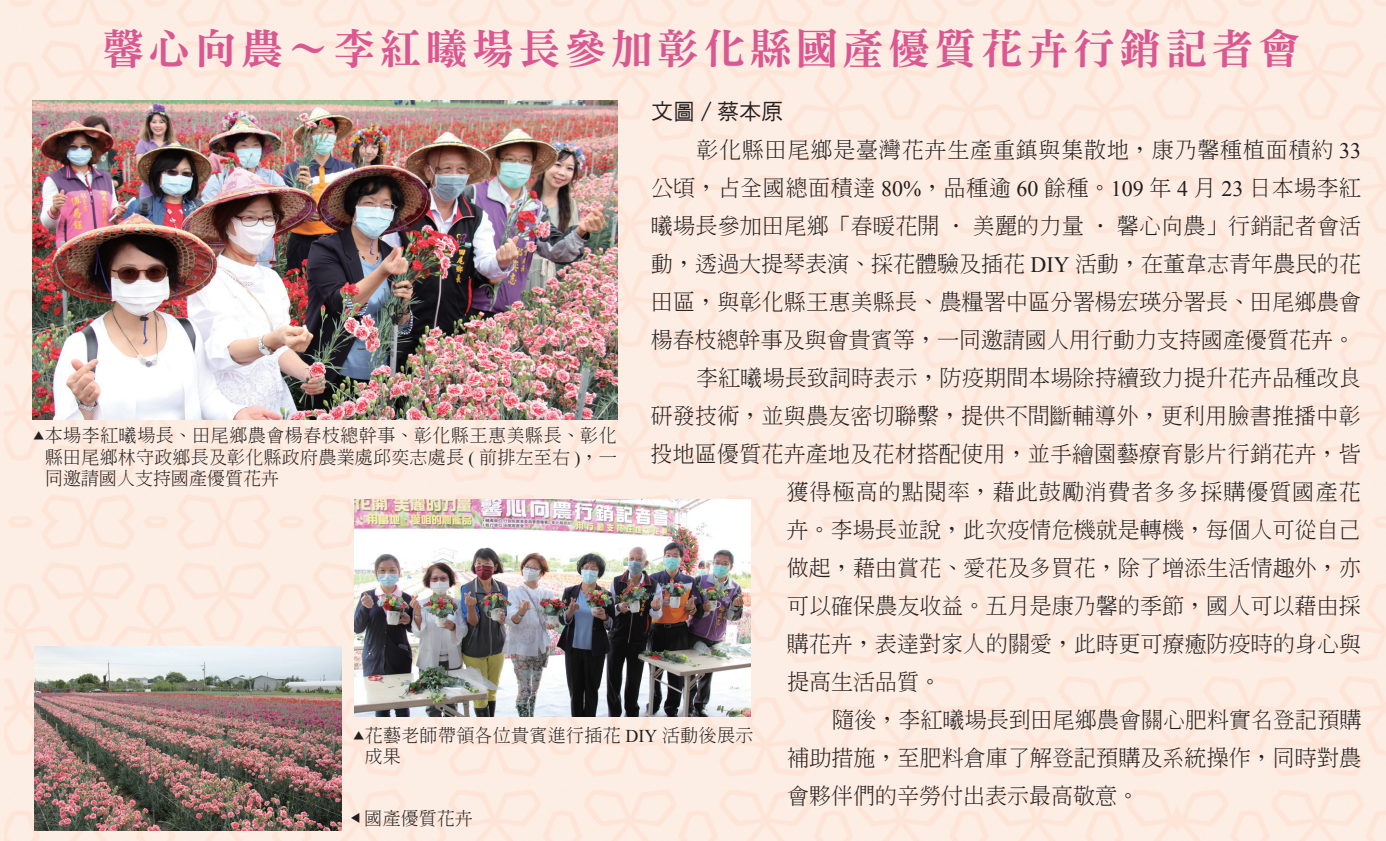
<style>
.page{position:relative;width:1386px;height:841px;background:#fff}
.page>*{position:absolute;margin:0;border:0;box-sizing:border-box;transform-origin:0 0}
.t1{font:42px "DFN Ming W9 WIN BF";letter-spacing:.1em;color:#da5791}
.t2{font:300 22px "Adobe Ming Std";letter-spacing:.005em;color:#231f20}
.t3{font:300 22px "Adobe Ming Std";letter-spacing:.025em;color:#231f20}
.t4{font:300 22px "Adobe Ming Std";letter-spacing:.035em;color:#231f20}
.t5{font:300 22px "Adobe Ming Std";letter-spacing:.045em;color:#231f20}
.t6{font:22px "DF Hei W5 WIN BF";color:#231f20}
.t7{font:300 18px/21.6px "Adobe Ming Std";letter-spacing:.01em;color:#231f20}
.s1{font-family:"Times New Roman";font-weight:400}
.s2{font-size:12px}
</style>
<div class="page">
<img style="left:0;top:0;width:1385px;height:841px">
<img style="left:355px;top:499px;width:395px;height:217px">
<img style="left:33px;top:101px;width:584px;height:318px">
<img style="left:34px;top:646px;width:307px;height:185px">
<svg style="left:351px;top:813px;width:8px;height:10px"></svg>
<h1 class="t1" style="left:102px;top:27px;width:1199px">馨心向農～李紅曦場長參加彰化縣國產優質花卉行銷記者會</h1>
<p class="t6" style="left:651px;top:101px;width:133px">文圖 / 蔡本原</p>
<p class="t4" style="left:696px;top:138px;width:666px">彰化縣田尾鄉是臺灣花卉生產重鎮與集散地，康乃馨種植面積約 <span class="s1">33</span></p>
<p class="t3" style="left:651px;top:176px;width:711px">公頃，占全國總面積達 <span class="s1">80%</span>，品種逾 <span class="s1">60</span> 餘種。<span class="s1">109</span> 年 <span class="s1">4</span> 月 <span class="s1">23</span> 日本場李紅</p>
<p class="t2" style="left:651px;top:214px;width:711px">曦場長參加田尾鄉「春暖花開 ‧ 美麗的力量 ‧ 馨心向農」行銷記者會活</p>
<p class="t2" style="left:651px;top:252px;width:711px">動，透過大提琴表演、採花體驗及插花 <span class="s1">DIY</span> 活動，在董韋志青年農民的花</p>
<p class="t2" style="left:651px;top:290px;width:711px">田區，與彰化縣王惠美縣長、農糧署中區分署楊宏瑛分署長、田尾鄉農會</p>
<p class="t2" style="left:650px;top:328px;width:706px">楊春枝總幹事及與會貴賓等，一同邀請國人用行動力支持國產優質花卉。</p>
<p class="t2" style="left:696px;top:366px;width:666px">李紅曦場長致詞時表示，防疫期間本場除持續致力提升花卉品種改良</p>
<p class="t2" style="left:650px;top:404px;width:711px">研發技術，並與農友密切聯繫，提供不間斷輔導外，更利用臉書推播中彰</p>
<p class="t2" style="left:650px;top:442px;width:711px">投地區優質花卉產地及花材搭配使用，並手繪園藝療育影片行銷花卉，皆</p>
<p class="t5" style="left:786px;top:480px;width:575px">獲得極高的點閱率，藉此鼓勵消費者多多採購優質國產花</p>
<p class="t2" style="left:786px;top:518px;width:575px">卉。李場長並說，此次疫情危機就是轉機，每個人可從自己</p>
<p class="t2" style="left:786px;top:556px;width:575px">做起，藉由賞花、愛花及多買花，除了增添生活情趣外，亦</p>
<p class="t2" style="left:786px;top:594px;width:575px">可以確保農友收益。五月是康乃馨的季節，國人可以藉由採</p>
<p class="t2" style="left:786px;top:632px;width:576px">購花卉，表達對家人的關愛，此時更可療癒防疫時的身心與</p>
<p class="t2" style="left:787px;top:670px;width:155px">提高生活品質。</p>
<p class="t2" style="left:832px;top:708px;width:530px">隨後，李紅曦場長到田尾鄉農會關心肥料實名登記預購</p>
<p class="t2" style="left:787px;top:746px;width:575px">補助措施，至肥料倉庫了解登記預購及系統操作，同時對農</p>
<p class="t2" style="left:787px;top:784px;width:353px">會夥伴們的辛勞付出表示最高敬意。</p>
<p class="t7" style="left:45px;top:424px;width:573px;text-align:justify;text-indent:-12px"><span class="s2">▲</span>本場李紅曦場長、田尾鄉農會楊春枝總幹事、彰化縣王惠美縣長、彰化縣田尾鄉林守政鄉長及彰化縣政府農業處邱奕志處長 <span class="s1">(</span> 前排左至右 <span class="s1">)</span>，一同邀請國人支持國產優質花卉</p>
<p class="t7" style="left:365px;top:724px;width:390px;text-indent:-12px"><span class="s2">▲</span>花藝老師帶領各位貴賓進行插花 <span class="s1">DIY</span> 活動後展示成果</p>
<p class="t7" style="left:364px;top:807px;width:109px">國產優質花卉</p>
</div>
